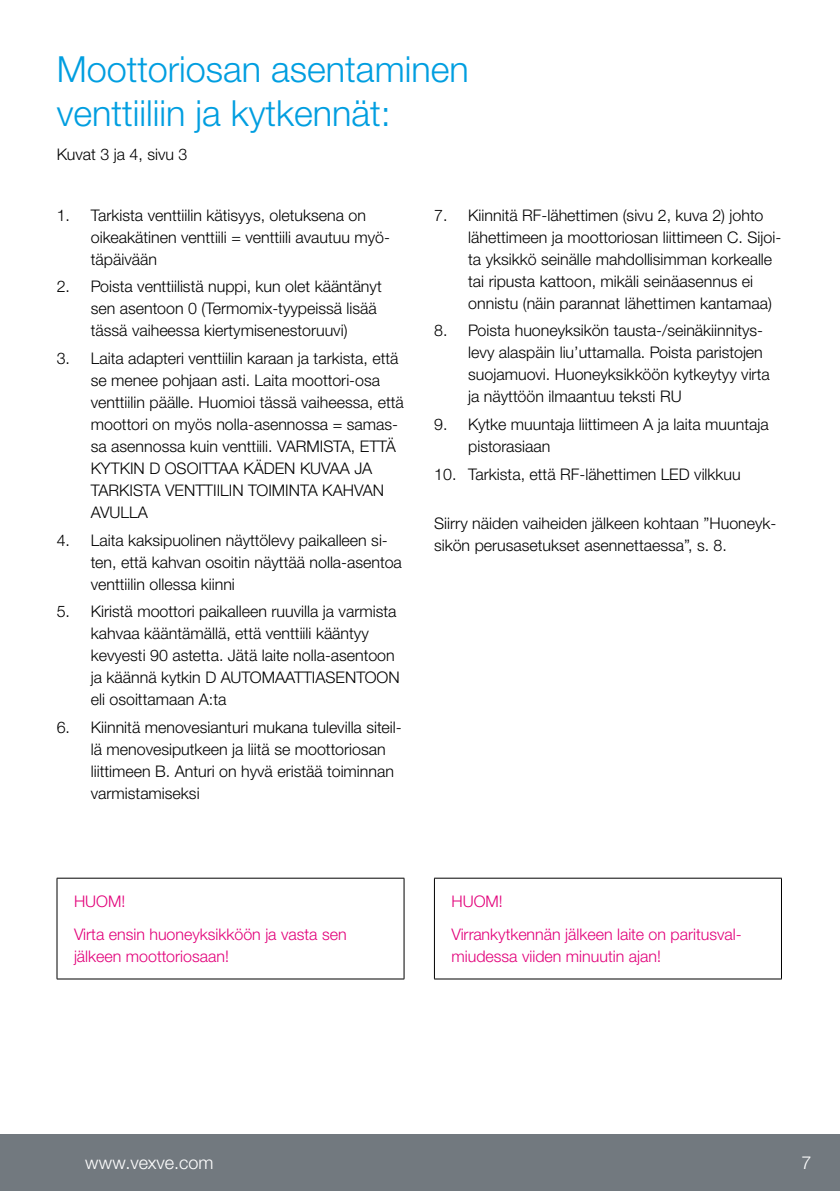
<style>
.page{position:relative;width:840px;height:1191px;background:#fff}
.page>*{position:absolute;margin:0;border:0;box-sizing:border-box;transform-origin:0 0}
.t1{font:300 36px/44px "Helvetica Neue LTW1 G";color:#009ee0}
.t2{font:300 18px "Helvetica Neue LTW1 G";color:#fff}
.t3{font:300 16px/22px "Helvetica Neue LTW1 G";color:#000}
.t4{font:300 16px/33.4px "Helvetica Neue LTW1 G";color:#e2007a}
</style>
<div class="page">
<hr style="left:57px;top:878px;width:347px;height:1px;background:#000">
<hr style="left:57px;top:878px;width:1px;height:100px;background:#000">
<hr style="left:403px;top:878px;width:1px;height:100px;background:#000">
<hr style="left:57px;top:978px;width:347px;height:1px;background:#000">
<hr style="left:434px;top:878px;width:347px;height:1px;background:#000">
<hr style="left:434px;top:878px;width:1px;height:100px;background:#000">
<hr style="left:780px;top:878px;width:1px;height:100px;background:#000">
<hr style="left:434px;top:978px;width:347px;height:1px;background:#000">
<div style="left:0;top:1134px;width:839px;height:57px;background:#72797f"></div>
<h1 class="t1" style="left:57px;top:47px;width:413px">Moottoriosan asentaminen venttiiliin ja kytkennät:</h1>
<p class="t3" style="left:57px;top:143px;width:132px">Kuvat 3 ja 4, sivu 3</p>
<p class="t3" style="left:91px;top:204px;width:301px;text-indent:-34px">1. Tarkista venttiilin kätisyys, oletuksena on oikeakätinen venttiili = venttiili avautuu myö&shy;täpäivään</p>
<p class="t3" style="left:91px;top:275px;width:292px;text-indent:-34px">2. Poista venttiilistä nuppi, kun olet kääntänyt sen asentoon 0 (Termomix-tyypeissä lisää tässä vaiheessa kiertymisenestoruuvi)</p>
<p class="t3" style="left:91px;top:347px;width:314px;text-indent:-34px">3. Laita adapteri venttiilin karaan ja tarkista, että se menee pohjaan asti. Laita moottori-osa venttiilin päälle. Huomioi tässä vaiheessa, että moottori on myös nolla-asennossa = samas&shy;sa asennossa kuin venttiili. VARMISTA, ETTÄ KYTKIN D OSOITTAA KÄDEN KUVAA JA TARKISTA VENTTIILIN TOIMINTA KAHVAN AVULLA</p>
<p class="t3" style="left:91px;top:529px;width:312px;text-indent:-34px">4. Laita kaksipuolinen näyttölevy paikalleen si&shy;ten, että kahvan osoitin näyttää nolla-asentoa venttiilin ollessa kiinni</p>
<p class="t3" style="left:91px;top:600px;width:310px;text-indent:-34px">5. Kiristä moottori paikalleen ruuvilla ja varmista kahvaa kääntämällä, että venttiili kääntyy kevyesti 90 astetta. Jätä laite nolla-asentoon ja käännä kytkin D AUTOMAATTIASENTOON eli osoittamaan A:ta</p>
<p class="t3" style="left:91px;top:716px;width:312px;text-indent:-34px">6. Kiinnitä menovesianturi mukana tulevilla siteil&shy;lä menovesiputkeen ja liitä se moottoriosan liittimeen B. Anturi on hyvä eristää toiminnan varmistamiseksi</p>
<p class="t3" style="left:468px;top:204px;width:314px;text-indent:-34px">7. Kiinnitä RF-lähettimen (sivu 2, kuva 2) johto lähettimeen ja moottoriosan liittimeen C. Sijoi&shy;ta yksikkö seinälle mahdollisimman korkealle tai ripusta kattoon, mikäli seinäasennus ei onnistu (näin parannat lähettimen kantamaa)</p>
<p class="t3" style="left:468px;top:319px;width:303px;text-indent:-34px">8. Poista huoneyksikön tausta-/seinäkiinnitys&shy;levy alaspäin liu’uttamalla. Poista paristojen suojamuovi. Huoneyksikköön kytkeytyy virta ja näyttöön ilmaantuu teksti RU</p>
<p class="t3" style="left:468px;top:413px;width:302px;text-indent:-34px">9. Kytke muuntaja liittimeen A ja laita muuntaja pistorasiaan</p>
<p class="t3" style="left:434px;top:463px;width:308px">10. Tarkista, että RF-lähettimen LED vilkkuu</p>
<p class="t3" style="left:434px;top:512px;width:343px">Siirry näiden vaiheiden jälkeen kohtaan ”Huoneyk&shy;sikön perusasetukset asennettaessa”, s. 8.</p>
<p class="t4" style="left:74px;top:884px;width:274px">HUOM!<br>Virta ensin huoneyksikköön ja vasta sen</p>
<p class="t4" style="left:74px;top:939px;width:156px">jälkeen moottoriosaan!</p>
<p class="t4" style="left:451px;top:884px;width:291px">HUOM!<br>Virrankytkennän jälkeen laite on paritusval-</p>
<p class="t4" style="left:451px;top:939px;width:211px">miudessa viiden minuutin ajan!</p>
<p class="t2" style="left:85px;top:1151px;width:130px">www.vexve.com</p>
<p class="t2" style="left:801px;top:1151px;width:12px">7</p>
</div>
